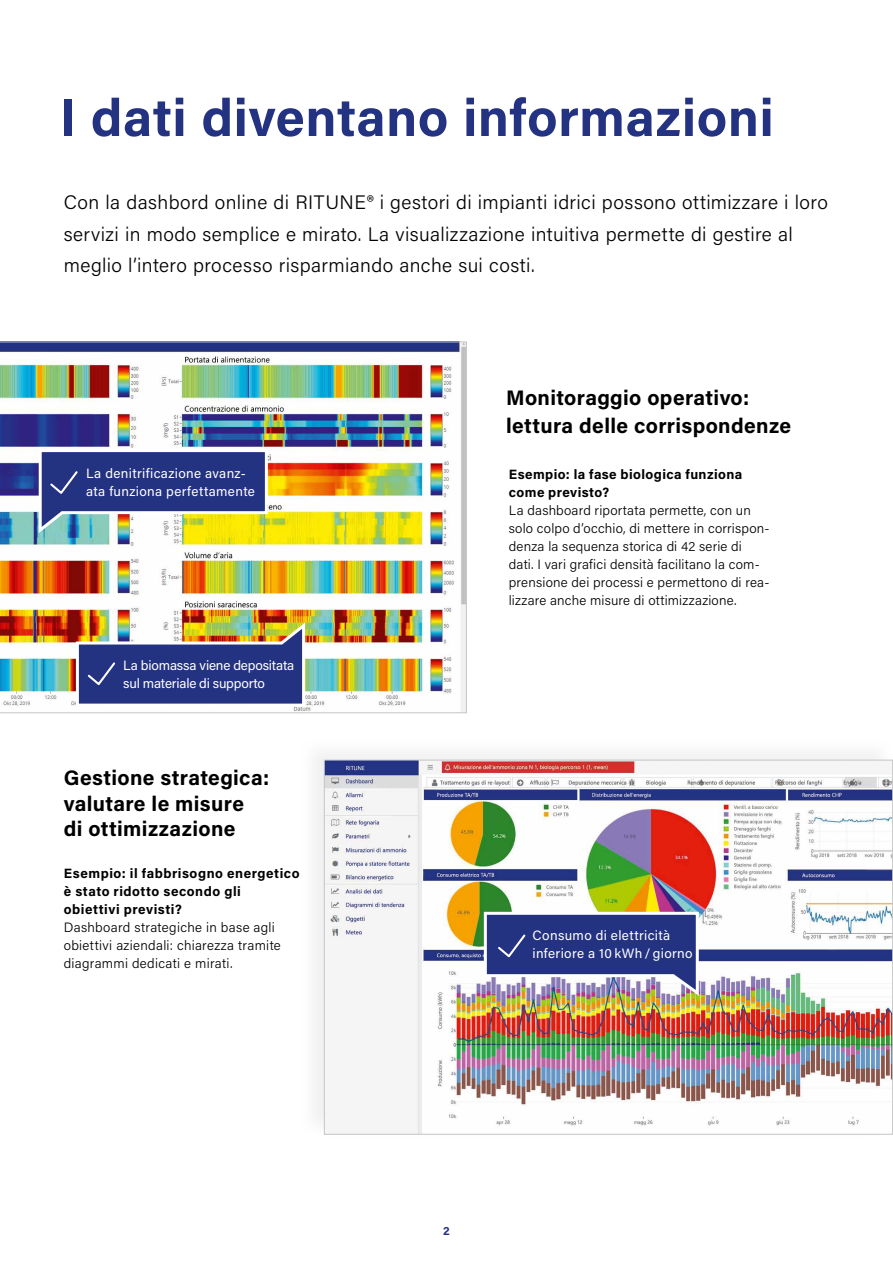
<style>
.page{position:relative;width:893px;height:1263px;background:#fff}
.page>*{position:absolute;margin:0;border:0;box-sizing:border-box;transform-origin:0 0}
.t1{font:700 52.5px "Acumin Pro";letter-spacing:.01em;color:#243282}
.t2{font:700 21px/25.5px "Acumin Pro";letter-spacing:.02em;color:#000}
.t3{font:300 19.5px/31.5px "Acumin Pro";letter-spacing:.02em;color:#000}
.t4{font:300 13.5px/18px "Acumin Pro";letter-spacing:.015em;color:#000}
.t5{font:700 13.5px/18px "Acumin Pro";letter-spacing:.04em;color:#000}
.t6{font:13.5px/18px "Acumin Pro";letter-spacing:.025em;color:#fff}
.t7{font:13.5px/18px "Acumin Pro";letter-spacing:-.01em;color:#fff}
.t8{font:700 12px "Acumin Pro";color:#243282}
</style>
<div class="page">
<img style="left:0;top:342px;width:467px;height:371px">
<img style="left:326px;top:762px;width:565px;height:370px">
<svg style="left:482px;top:910px;width:218px;height:89px;background:#60679c"></svg>
<img style="left:74px;top:619px;width:233px;height:89px">
<svg style="left:37px;top:448px;width:232px;height:88px;background:#636f8f"></svg>
<h1 class="t1" style="left:60px;top:81px;width:716px">I dati diventano informazioni</h1>
<h3 class="t3" style="left:64px;top:186px;width:765px">Con la dashbord online di RITUNE® i gestori di impianti idrici possono ottimizzare i loro servizi in modo semplice e mirato. La visualizzazione intuitiva permette di gestire al meglio l’intero processo risparmiando anche sui costi.</h3>
<p class="t6" style="left:86px;top:464px;width:170px">La denitrificazione avanz&shy;ata funziona perfettamente</p>
<p class="t7" style="left:123px;top:655px;width:173px">La biomassa viene depositata sul materiale di supporto</p>
<h2 class="t2" style="left:64px;top:764px;width:207px">Gestione strategica: valutare le misure<br>di ottimizzazione</h2>
<p class="t5" style="left:64px;top:863px;width:237px">Esempio: il fabbrisogno energetico è stato ridotto secondo gli obiettivi previsti?</p>
<p class="t4" style="left:64px;top:917px;width:219px">Dashboard strategiche in base agli obiettivi aziendali: chiarezza tramite diagrammi dedicati e mirati.</p>
<h2 class="t2" style="left:506px;top:382px;width:287px;line-height:28px">Monitoraggio operativo: lettura delle corrispondenze</h2>
<p class="t5" style="left:509px;top:465px;width:235px">Esempio: la fase biologica funziona come previsto?</p>
<p class="t4" style="left:509px;top:501px;width:262px">La dashboard riportata permette, con un solo colpo d’occhio, di mettere in corrispon&shy;denza la sequenza storica di 42 serie di dati. I vari grafici densità facilitano la com&shy;prensione dei processi e permettono di rea&shy;lizzare anche misure di ottimizzazione.</p>
<p class="t6" style="left:532px;top:926px;width:162px">Consumo di elettricità inferiore a 10 kWh / giorno</p>
<p class="t8" style="left:443px;top:1222px;width:8px">2</p>
</div>
